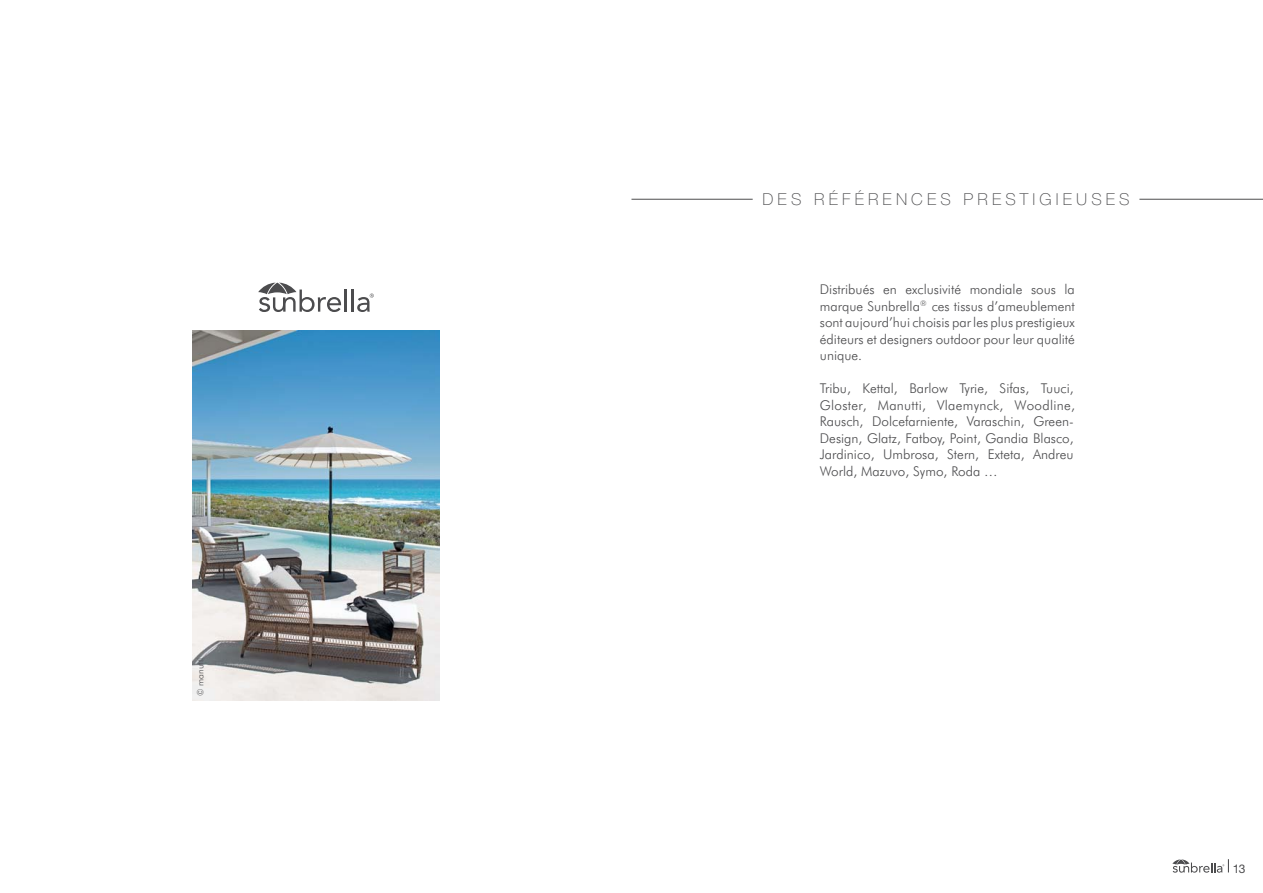
<style>
.page{position:relative;width:1263px;height:893px;background:#fff}
.page>*{position:absolute;margin:0;border:0;box-sizing:border-box;transform-origin:0 0}
.t1{font:100 16.5px "Helvetica Neue";letter-spacing:.25em;color:#4c4c4e}
.t2{font:300 13.5px/16.5px "Futura BT";color:#4c4c4e;text-align:justify}
.t3{font:12px "Helvetica Neue";color:#4c4c4e}
.t4{font:300 9px "Futura BT";letter-spacing:-.01em;color:#4c4c4e}
</style>
<div class="page">
<svg style="left:1172px;top:859px;width:57px;height:14px"></svg>
<svg style="left:258px;top:283px;width:83px;height:29px"></svg>
<hr style="left:345px;top:290px;width:2px;height:22px;background:#4c4c4e">
<hr style="left:351px;top:290px;width:3px;height:22px;background:#4c4c4e">
<svg style="left:357px;top:294px;width:17px;height:18px"></svg>
<img style="left:193px;top:331px;width:246px;height:370px">
<hr style="left:631px;top:199px;width:122px;height:1px;background:#4c4c4e">
<hr style="left:1139px;top:199px;width:124px;height:1px;background:#4c4c4e">
<p class="t4" style="left:196px;top:696px;width:39px;rotate:-90deg">© manutti</p>
<p class="t1" style="left:762px;top:193px;width:369px">DES RÉFÉRENCES PRESTIGIEUSES</p>
<p class="t2" style="left:820px;top:282px;width:257px">Distribués en exclusivité mondiale sous la marque Sunbrella<sup>®</sup> ces tissus d’ameublement sont aujourd’hui choisis par les plus prestigieux éditeurs et designers outdoor pour leur qualité unique.</p>
<p class="t2" style="left:820px;top:381px;width:257px">Tribu, Kettal, Barlow Tyrie, Sifas, Tuuci, Gloster, Manutti, Vlaemynck, Woodline, Rausch, Dolcefarniente, Varaschin, Green-Design, Glatz, Fatboy, Point, Gandia Blasco, Jardinico, Umbrosa, Stern, Exteta, Andreu World, Mazuvo, Symo, Roda …</p>
<p class="t3" style="left:1233px;top:864px;width:14px">13</p>
</div>
